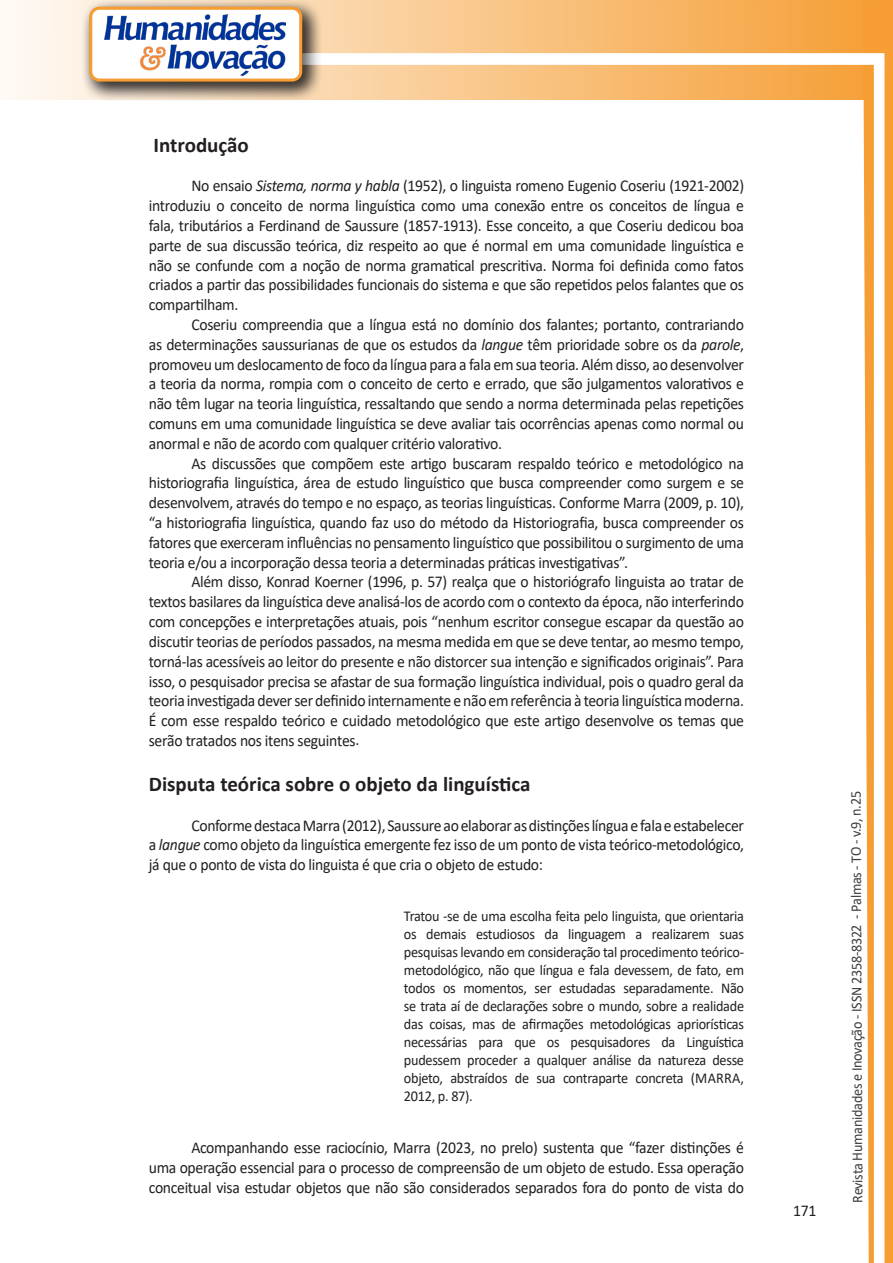
<style>
.page{position:relative;width:893px;height:1263px;background:#fff}
.page>*{position:absolute;margin:0;border:0;box-sizing:border-box;transform-origin:0 0}
.Titulo_2{font:700 21px "Calibri";color:#231f20}
.texto{font:16.5px/19.8px "Calibri";letter-spacing:-.02em;color:#231f20;text-align:justify;scale:.95 1}
.citacao{font:15px/18px "Calibri";letter-spacing:-.02em;color:#231f20;text-align:justify;scale:.95 1}
.t1{font:15px "Calibri";letter-spacing:-.025em;color:#3e3e3f;scale:.95 1}
.s1{font-style:italic}
</style>
<div class="page">
<svg style="left:5px;top:0;width:858px;height:100px;background:#f9c484"></svg>
<div style="left:302px;top:53px;width:582px;height:12px;background:#fff;border:2px solid #fff"></div>
<svg style="left:863px;top:0;width:30px;height:1263px"></svg>
<div style="left:81px;top:0;width:241px;height:102px;background:#231f20;opacity:.75"></div>
<svg style="left:91px;top:8px;width:210px;height:72px"></svg>
<div style="left:89px;top:7px;width:213px;height:75px;border:3px solid #f69e34;border-radius:9px"></div>
<p class="Titulo_2" style="left:154px;top:130px;width:97px">Introdução</p>
<p class="texto" style="left:149px;top:176px;width:628px;text-indent:43px">No ensaio <span class="s1">Sistema, norma y habla</span> (1952), o linguista romeno Eugenio Coseriu (1921-2002) introduziu o conceito de norma linguística como uma conexão entre os conceitos de língua e fala, tributários a Ferdinand de Saussure (1857-1913). Esse conceito, a que Coseriu dedicou boa parte de sua discussão teórica, diz respeito ao que é normal em uma comunidade linguística e não se confunde com a noção de norma gramatical prescritiva. Norma foi definida como fatos criados a partir das possibilidades funcionais do sistema e que são repetidos pelos falantes que os compartilham.</p>
<p class="texto" style="left:149px;top:314px;width:628px;text-indent:43px">Coseriu compreendia que a língua está no domínio dos falantes; portanto, contrariando as determinações saussurianas de que os estudos da <span class="s1">langue</span> têm prioridade sobre os da <span class="s1">parole</span>, promoveu um deslocamento de foco da língua para a fala em sua teoria. Além disso, ao desenvolver a teoria da norma, rompia com o conceito de certo e errado, que são julgamentos valorativos e não têm lugar na teoria linguística, ressaltando que sendo a norma determinada pelas repetições comuns em uma comunidade linguística se deve avaliar tais ocorrências apenas como normal ou anormal e não de acordo com qualquer critério valorativo.</p>
<p class="texto" style="left:149px;top:453px;width:628px;text-indent:43px">As discussões que compõem este artigo buscaram respaldo teórico e metodológico na historiografia linguística, área de estudo linguístico que busca compreender como surgem e se desenvolvem, através do tempo e no espaço, as teorias linguísticas. Conforme Marra (2009, p. 10), “a historiografia linguística, quando faz uso do método da Historiografia, busca compreender os fatores que exerceram influências no pensamento linguístico que possibilitou o surgimento de uma teoria e/ou a incorporação dessa teoria a determinadas práticas investigativas”.</p>
<p class="texto" style="left:149px;top:572px;width:628px;text-indent:43px">Além disso, Konrad Koerner (1996, p. 57) realça que o historiógrafo linguista ao tratar de textos basilares da linguística deve analisá-los de acordo com o contexto da época, não interferindo com concepções e interpretações atuais, pois “nenhum escritor consegue escapar da questão ao discutir teorias de períodos passados, na mesma medida em que se deve tentar, ao mesmo tempo, torná-las acessíveis ao leitor do presente e não distorcer sua intenção e significados originais”. Para isso, o pesquisador precisa se afastar de sua formação linguística individual, pois o quadro geral da teoria investigada dever ser definido internamente e não em referência à teoria linguística moderna.<br>É com esse respaldo teórico e cuidado metodológico que este artigo desenvolve os temas que serão tratados nos itens seguintes.</p>
<p class="Titulo_2" style="left:149px;top:769px;width:383px">Disputa teórica sobre o objeto da linguística</p>
<p class="texto" style="left:149px;top:815px;width:628px;text-indent:43px">Conforme destaca Marra (2012), Saussure ao elaborar as distinções língua e fala e estabelecer a <span class="s1">langue</span> como objeto da linguística emergente fez isso de um ponto de vista teórico-metodológico, já que o ponto de vista do linguista é que cria o objeto de estudo:</p>
<p class="citacao" style="left:404px;top:906px;width:360px">Tratou -se de uma escolha feita pelo linguista, que orientaria os demais estudiosos da linguagem a realizarem suas pesquisas levando em consideração tal procedimento teórico&shy;metodológico, não que língua e fala devessem, de fato, em todos os momentos, ser estudadas separadamente. Não se trata aí de declarações sobre o mundo, sobre a realidade das coisas, mas de afirmações metodológicas apriorísticas necessárias para que os pesquisadores da Linguística pudessem proceder a qualquer análise da natureza desse objeto, abstraídos de sua contraparte concreta (MARRA, 2012, p. 87).</p>
<p class="texto" style="left:149px;top:1137px;width:628px;text-indent:43px">Acompanhando esse raciocínio, Marra (2023, no prelo) sustenta que “fazer distinções é uma operação essencial para o processo de compreensão de um objeto de estudo. Essa operação conceitual visa estudar objetos que não são considerados separados fora do ponto de vista do</p>
<p class="texto" style="left:793px;top:1200px;width:26px">171</p>
<p class="t1" style="left:846px;top:1203px;width:435px;rotate:-90deg">Revista Humanidades e Inovação - ISSN 2358-8322 - Palmas - TO - v.9, n.25</p>
</div>
